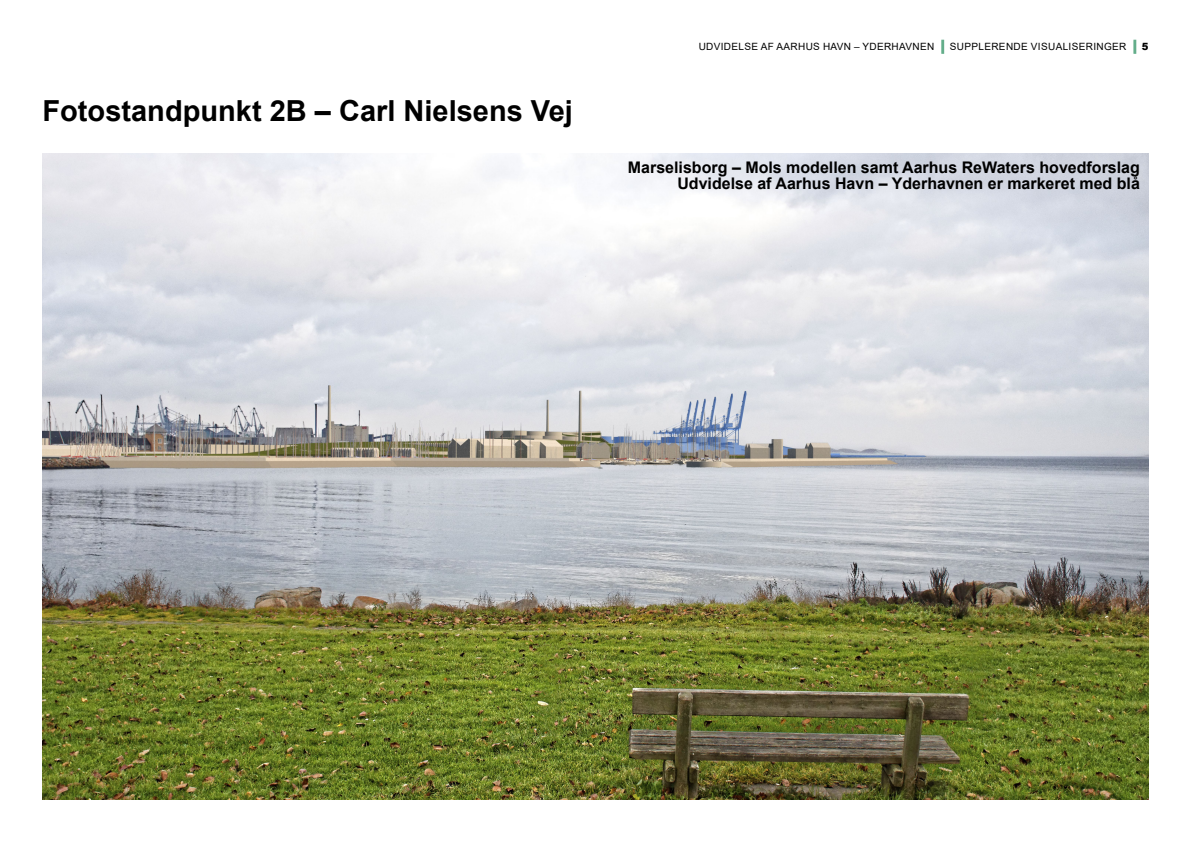
<style>
.page{position:relative;width:1191px;height:842px;background:#fff}
.page>*{position:absolute;margin:0;border:0;box-sizing:border-box;transform-origin:0 0}
.t1{font:700 29px "Arial";color:#000}
.t2{font:700 16px/16px "Arial";color:#000;text-align:right}
.t3{font:10px "Arial";letter-spacing:.035em;color:#000}
.s1{font-weight:900;color:#64ae8b}
.s2{font-weight:900}
</style>
<div class="page">
<img style="left:43px;top:153px;width:1105px;height:646px">
<h1 class="t1" style="left:43px;top:90px;width:532px">Fotostandpunkt 2B – Carl Nielsens Vej</h1>
<p class="t3" style="left:698px;top:39px;width:451px">UDVIDELSE AF AARHUS HAVN – YDERHAVNEN <span class="s1">│</span> SUPPLERENDE VISUALISERINGER <span class="s1">│</span> <span class="s2">5</span></p>
<p class="t2" style="left:628px;top:160px;width:513px">Marselisborg – Mols modellen samt Aarhus ReWaters hovedforslag<br>Udvidelse af Aarhus Havn – Yderhavnen er markeret med blå</p>
</div>
